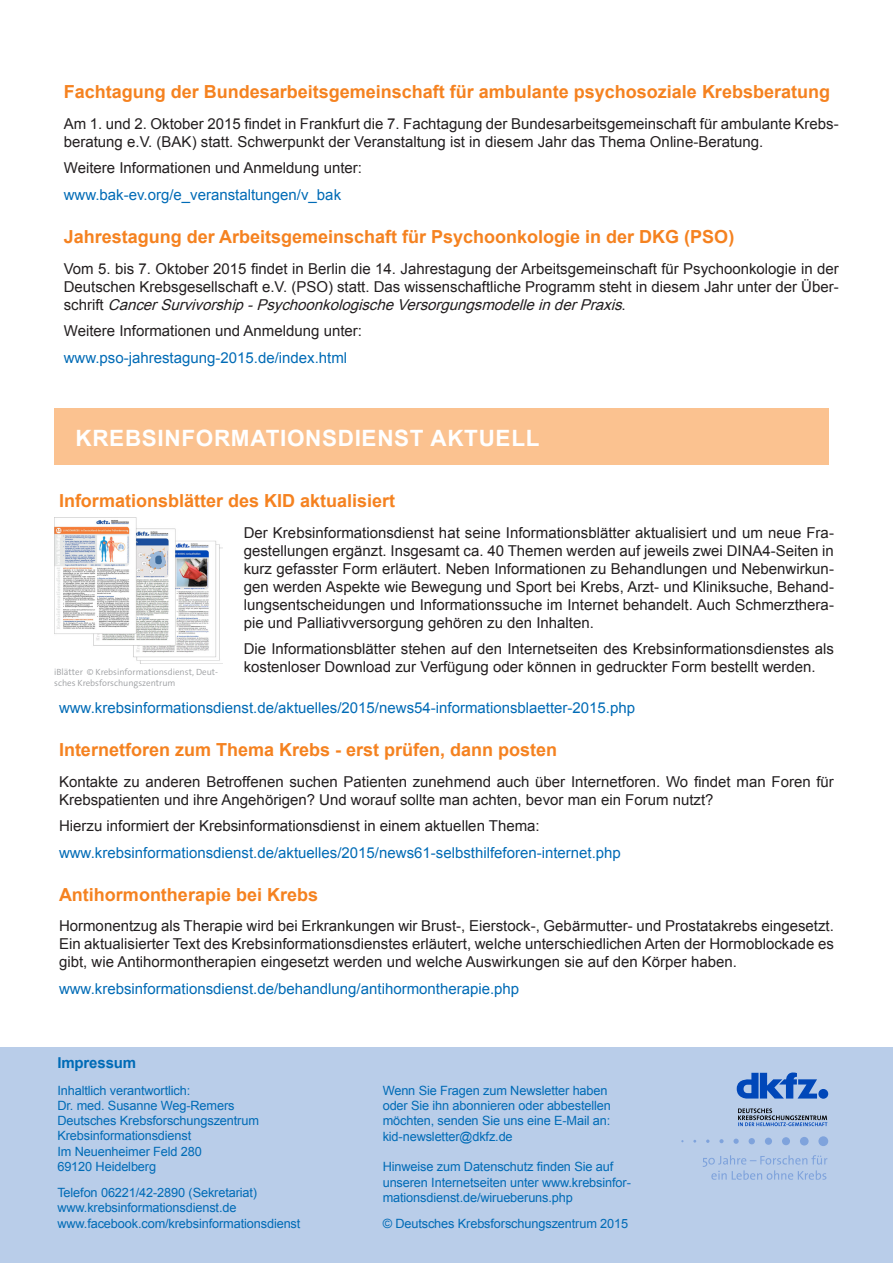
<style>
.page{position:relative;width:893px;height:1263px;background:#fff}
.page>*{position:absolute;margin:0;border:0;box-sizing:border-box;transform-origin:0 0}
.Headline_Rubrik{font:700 22.5px "Arial";letter-spacing:.03em;color:#fff}
.Headline{font:700 18px "Arial";color:#f58220}
.Fließtext{font:15px/18px "Arial";color:#231f20;text-align:justify}
.t1{font:15px "Arial";color:#006bb6}
.Impressum_Headline{font:700 15px "Arial";letter-spacing:-.01em;color:#006bb6}
.Impressum{font:12.75px/15.3px "Arial";letter-spacing:-.01em;color:#006bb6}
.Copyright_Bild{font:300 9px/10.8px "The Sans B W4";color:#9d9fa2}
.s1{font-style:italic}
</style>
<div class="page">
<div style="left:0;top:1047px;width:893px;height:216px;background:#b9cde9"></div>
<div style="left:818px;top:1089px;width:10px;height:10px;background:#0047b9;border-radius:50%"></div>
<svg style="left:737px;top:1072px;width:80px;height:26px"></svg>
<svg style="left:703px;top:1155px;width:124px;height:25px"></svg>
<div style="left:782px;top:1137px;width:8px;height:8px;background:#7fa3dc;border-radius:50%"></div>
<div style="left:765px;top:1137px;width:7px;height:8px;background:#7fa3dc;border-radius:50%"></div>
<svg style="left:749px;top:1138px;width:6px;height:6px"></svg>
<svg style="left:733px;top:1138px;width:6px;height:6px"></svg>
<svg style="left:719px;top:1139px;width:5px;height:4px"></svg>
<div style="left:800px;top:1137px;width:9px;height:8px;background:#7fa3dc;border-radius:50%"></div>
<div style="left:818px;top:1136px;width:10px;height:10px;background:#7fa3dc;border-radius:50%"></div>
<svg style="left:738px;top:1108px;width:89px;height:18px"></svg>
<div style="left:54px;top:408px;width:775px;height:56px;background:#fbc290"></div>
<img style="left:54px;top:517px;width:168px;height:146px">
<p class="Headline" style="left:64px;top:80px;width:768px">Fachtagung der Bundesarbeitsgemeinschaft für ambulante psychosoziale Krebsberatung</p>
<p class="Fließtext" style="left:64px;top:115px;width:776px">Am 1. und 2. Oktober 2015 findet in Frankfurt die 7. Fachtagung der Bundesarbeitsgemeinschaft für ambulante Krebs&shy;beratung e.V. (BAK) statt. Schwerpunkt der Veranstaltung ist in diesem Jahr das Thema Online-Beratung.</p>
<p class="Fließtext" style="left:64px;top:159px;width:300px">Weitere Informationen und Anmeldung unter:</p>
<p class="t1" style="left:64px;top:185px;width:279px">www.bak-ev.org/e_veranstaltungen/v_bak</p>
<p class="Headline" style="left:64px;top:224px;width:672px">Jahrestagung der Arbeitsgemeinschaft für Psychoonkologie in der DKG (PSO)</p>
<p class="Fließtext" style="left:64px;top:259px;width:776px">Vom 5. bis 7. Oktober 2015 findet in Berlin die 14. Jahrestagung der Arbeitsgemeinschaft für Psychoonkologie in der Deutschen Krebsgesellschaft e.V. (PSO) statt. Das wissenschaftliche Programm steht in diesem Jahr unter der Über&shy;s c h r i f t <span class="s1">CancerSurvivorship-PsychoonkologischeVersorgungsmodelleinderPraxis</span>.</p>
<p class="Fließtext" style="left:64px;top:322px;width:300px">Weitere Informationen und Anmeldung unter:</p>
<p class="t1" style="left:64px;top:347px;width:285px">www.pso-jahrestagung-2015.de/index.html</p>
<p class="Headline_Rubrik" style="left:75px;top:423px;width:465px">KREBSINFORMATIONSDIENST AKTUELL</p>
<p class="Headline" style="left:59px;top:488px;width:338px">Informationsblätter des KID aktualisiert</p>
<p class="Fließtext" style="left:244px;top:523px;width:592px">Der Krebsinformationsdienst hat seine Informationsblätter aktualisiert und um neue Fra&shy;gestellungen ergänzt. Insgesamt ca. 40 Themen werden auf jeweils zwei DINA4-Seiten in kurz gefasster Form erläutert. Neben Informationen zu Behandlungen und Nebenwirkun&shy;gen werden Aspekte wie Bewegung und Sport bei Krebs, Arzt- und Kliniksuche, Behand&shy;lungsentscheidungen und Informationssuche im Internet behandelt. Auch Schmerzthera&shy;pie und Palliativversorgung gehören zu den Inhalten.</p>
<p class="Fließtext" style="left:244px;top:640px;width:592px">Die Informationsblätter stehen auf den Internetseiten des Krebsinformationsdienstes als kostenloser Download zur Verfügung oder können in gedruckter Form bestellt werden.</p>
<p class="t1" style="left:59px;top:698px;width:578px">www.krebsinformationsdienst.de/aktuelles/2015/news54-informationsblaetter-2015.php</p>
<p class="Headline" style="left:59px;top:738px;width:500px">Internetforen zum Thema Krebs - erst prüfen, dann posten</p>
<p class="Fließtext" style="left:59px;top:773px;width:776px">Kontakte zu anderen Betroffenen suchen Patienten zunehmend auch über Internetforen. Wo findet man Foren für<br>Krebspatienten und ihre Angehörigen? Und worauf sollte man achten, bevor man ein Forum nutzt?</p>
<p class="Fließtext" style="left:59px;top:817px;width:482px">Hierzu informiert der Krebsinformationsdienst in einem aktuellen Thema:</p>
<p class="t1" style="left:59px;top:843px;width:563px">www.krebsinformationsdienst.de/aktuelles/2015/news61-selbsthilfeforen-internet.php</p>
<p class="Headline" style="left:59px;top:882px;width:261px">Antihormontherapie bei Krebs</p>
<p class="Fließtext" style="left:59px;top:917px;width:776px">Hormonentzug als Therapie wird bei Erkrankungen wir Brust-, Eierstock-, Gebärmutter- und Prostatakrebs eingesetzt.<br>Ein aktualisierter Text des Krebsinformationsdienstes erläutert, welche unterschiedlichen Arten der Hormoblockade es gibt, wie Antihormontherapien eingesetzt werden und welche Auswirkungen sie auf den Körper haben.</p>
<p class="t1" style="left:59px;top:979px;width:462px">www.krebsinformationsdienst.de/behandlung/antihormontherapie.php</p>
<p class="Copyright_Bild" style="left:54px;top:666px;width:165px">iBlätter © Krebsinformationsdienst, Deut&shy;sches Krebsforschungszentrum</p>
<p class="Impressum_Headline" style="left:57px;top:1053px;width:80px">Impressum</p>
<p class="Impressum" style="left:57px;top:1082px;width:134px">Inhaltlich verantwortlich:</p>
<p class="Impressum" style="left:57px;top:1098px;width:179px">Dr. med. Susanne Weg-Remers</p>
<p class="Impressum" style="left:57px;top:1113px;width:203px">Deutsches Krebsforschungszentrum</p>
<p class="Impressum" style="left:57px;top:1128px;width:135px">Krebsinformationsdienst</p>
<p class="Impressum" style="left:57px;top:1144px;width:146px">Im Neuenheimer Feld 280</p>
<p class="Impressum" style="left:57px;top:1159px;width:100px">69120 Heidelberg</p>
<p class="Impressum" style="left:57px;top:1185px;width:201px">Telefon 06221/42-2890 (Sekretariat)</p>
<p class="Impressum" style="left:57px;top:1200px;width:181px">www.krebsinformationsdienst.de</p>
<p class="Impressum" style="left:57px;top:1216px;width:245px">www.facebook.com/krebsinformationsdienst</p>
<p class="Impressum" style="left:383px;top:1083px;width:230px">Wenn Sie Fragen zum Newsletter haben oder Sie ihn abonnieren oder abbestellen möchten, senden Sie uns eine E-Mail an: kid-newsletter@dkfz.de</p>
<p class="Impressum" style="left:383px;top:1159px;width:250px">Hinweise zum Datenschutz finden Sie auf unseren Internetseiten unter www.krebsinfor&shy;mationsdienst.de/wirueberuns.php</p>
<p class="Impressum" style="left:383px;top:1216px;width:247px">© Deutsches Krebsforschungszentrum 2015</p>
</div>
